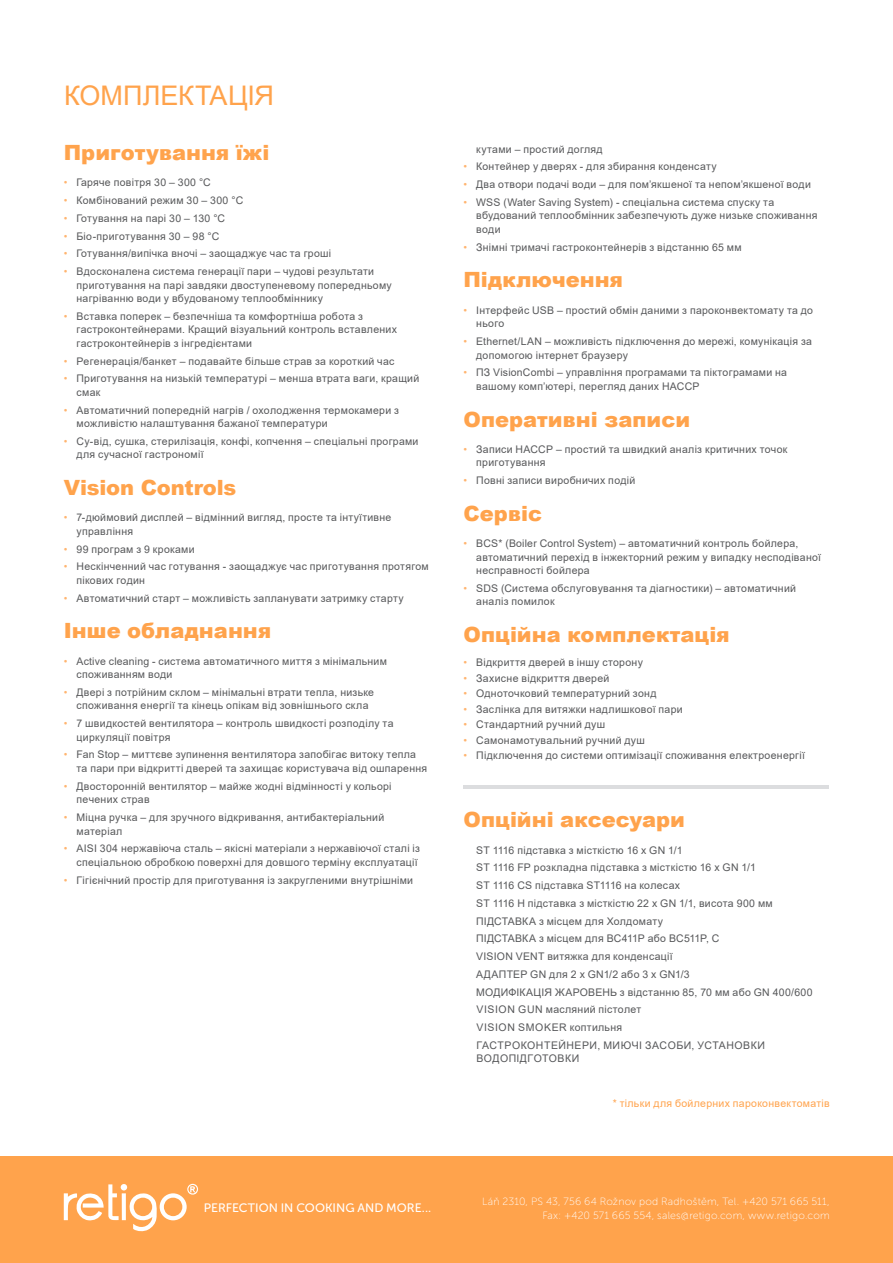
<style>
.page{position:relative;width:893px;height:1263px;background:#fff}
.page>*{position:absolute;margin:0;border:0;box-sizing:border-box;transform-origin:0 0}
.t1{font:27px "Arial";color:#ffa34c}
.t2{font:900 21px "Arial";color:#ffa34c}
.t3{font:12.15px "Museo Sans 500";color:#fff}
.Odrazky{font:10.5px/13.5px "Arial";letter-spacing:.03em;color:#57585a}
.t4{font:10.5px/13.5px "Museo Sans 100";letter-spacing:.015em;color:#fff;text-align:right}
.Odrazky-2{font:10.5px/13.5px "Arial";letter-spacing:.05em;color:#57585a}
.Text{font:10.5px "Arial";letter-spacing:.03em;color:#ffa34c}
.s1{color:#ffb570}
</style>
<div class="page">
<div style="left:0;top:1157px;width:893px;height:106px;background:#ffa34c"></div>
<svg style="left:64px;top:1184px;width:134px;height:48px"></svg>
<hr style="left:463px;top:786px;width:366px;height:3px;background:#dcdddf">
<h2 class="t1" style="left:64px;top:77px;width:211px">КОМПЛЕКТАЦІЯ</h2>
<h3 class="t2" style="left:64px;top:137px;width:207px">Приготування їжі</h3>
<p class="Odrazky" style="left:64px;top:176px;width:149px"><span class="s1">•</span> Гаряче повітря 30 – 300 °C</p>
<p class="Odrazky" style="left:64px;top:194px;width:181px"><span class="s1">•</span> Комбінований режим 30 – 300 °C</p>
<p class="Odrazky" style="left:64px;top:211px;width:163px"><span class="s1">•</span> Готування на парі 30 – 130 °C</p>
<p class="Odrazky" style="left:64px;top:229px;width:157px"><span class="s1">•</span> Біо-приготування 30 – 98 °C</p>
<p class="Odrazky" style="left:64px;top:247px;width:269px"><span class="s1">•</span> Готування/випічка вночі – заощаджує час та гроші</p>
<p class="Odrazky" style="left:77px;top:265px;width:317px;text-indent:-13px"><span class="s1">•</span> Вдосконалена система генерації пари – чудові результати приготування на парі завдяки двоступеневому попередньому нагріванню води у вбудованому теплообміннику</p>
<p class="Odrazky" style="left:77px;top:309px;width:322px;text-indent:-13px"><span class="s1">•</span> Вставка поперек – безпечніша та комфортніша робота з гастроконтейнерами. Кращий візуальний контроль вставлених гастроконтейнерів з інгредієнтами</p>
<p class="Odrazky" style="left:64px;top:354px;width:332px"><span class="s1">•</span> Регенерація/банкет – подавайте більше страв за короткий час</p>
<p class="Odrazky" style="left:77px;top:372px;width:344px;text-indent:-13px"><span class="s1">•</span> Приготування на низькій температурі – менша втрата ваги, кращий смак</p>
<p class="Odrazky" style="left:77px;top:403px;width:324px;text-indent:-13px"><span class="s1">•</span> Автоматичний попередній нагрів / охолодження термокамери з можливістю налаштування бажаної температури</p>
<p class="Odrazky" style="left:77px;top:434px;width:343px;text-indent:-13px"><span class="s1">•</span> Су-від, сушка, стерилізація, конфі, копчення – спеціальні програми для сучасної гастрономії</p>
<h3 class="t2" style="left:64px;top:472px;width:174px">Vision Controls</h3>
<p class="Odrazky" style="left:77px;top:511px;width:316px;text-indent:-13px"><span class="s1">•</span> 7-дюймовий дисплей – відмінний вигляд, просте та інтуїтивне управління</p>
<p class="Odrazky" style="left:64px;top:542px;width:132px"><span class="s1">•</span> 99 програм з 9 кроками</p>
<p class="Odrazky" style="left:77px;top:560px;width:354px;text-indent:-13px"><span class="s1">•</span> Нескінченний час готування - заощаджує час приготування протягом пікових годин</p>
<p class="Odrazky" style="left:64px;top:591px;width:341px"><span class="s1">•</span> Автоматичний старт – можливість запланувати затримку старту</p>
<h3 class="t2" style="left:64px;top:616px;width:209px">Інше обладнання</h3>
<p class="Odrazky" style="left:77px;top:654px;width:312px;text-indent:-13px"><span class="s1">•</span> Active cleaning - система автоматичного миття з мінімальним споживанням води</p>
<p class="Odrazky" style="left:77px;top:685px;width:299px;text-indent:-13px"><span class="s1">•</span> Двері з потрійним склом – мінімальні втрати тепла, низьке споживання енергії та кінець опікам від зовнішнього скла</p>
<p class="Odrazky" style="left:77px;top:717px;width:318px;text-indent:-13px"><span class="s1">•</span> 7 швидкостей вентилятора – контроль швидкості розподілу та циркуляції повітря</p>
<p class="Odrazky" style="left:77px;top:748px;width:352px;text-indent:-13px"><span class="s1">•</span> Fan Stop – миттєве зупинення вентилятора запобігає витоку тепла та пари при відкритті дверей та захищає користувача від ошпарення</p>
<p class="Odrazky" style="left:77px;top:779px;width:317px;text-indent:-13px"><span class="s1">•</span> Двосторонній вентилятор – майже жодні відмінності у кольорі печених страв</p>
<p class="Odrazky" style="left:77px;top:810px;width:309px;text-indent:-13px"><span class="s1">•</span> Міцна ручка – для зручного відкривання, антибактеріальний матеріал</p>
<p class="Odrazky" style="left:64px;top:842px;width:358px;text-align:right"><span class="s1">•</span> AISI 304 нержавіюча сталь – якісні матеріали з нержавіючої сталі із спеціальною обробкою поверхні для довшого терміну експлуатації</p>
<p class="Odrazky" style="left:64px;top:873px;width:351px"><span class="s1">•</span> Гігієнічний простір для приготування із закругленими внутрішніми</p>
<p class="Odrazky" style="left:476px;top:142px;width:128px">кутами – простий догляд</p>
<p class="Odrazky" style="left:463px;top:160px;width:255px"><span class="s1">•</span> Контейнер у дверях - для збирання конденсату</p>
<p class="Odrazky" style="left:463px;top:178px;width:349px"><span class="s1">•</span> Два отвори подачі води – для пом’якшеної та непом’якшеної води</p>
<p class="Odrazky" style="left:476px;top:195px;width:343px;text-indent:-13px"><span class="s1">•</span> WSS (Water Saving System) - спеціальна система спуску та вбудований теплообмінник забезпечують дуже низьке споживання води</p>
<p class="Odrazky" style="left:463px;top:240px;width:280px"><span class="s1">•</span> Знімні тримачі гастроконтейнерів з відстанню 65 мм</p>
<h3 class="t2" style="left:463px;top:265px;width:161px">Підключення</h3>
<p class="Odrazky" style="left:476px;top:303px;width:338px;text-indent:-13px"><span class="s1">•</span> Інтерфейс USB – простий обмін даними з пароконвектомату та до нього</p>
<p class="Odrazky" style="left:476px;top:334px;width:337px;text-indent:-13px"><span class="s1">•</span> Ethernet/LAN – можливість підключення до мережі, комунікація за допомогою інтернет браузеру</p>
<p class="Odrazky" style="left:476px;top:366px;width:312px;text-indent:-13px"><span class="s1">•</span> ПЗ VisionCombi – управління програмами та піктограмами на вашому комп’ютері, перегляд даних HACCP</p>
<h3 class="t2" style="left:463px;top:404px;width:228px">Оперативні записи</h3>
<p class="Odrazky" style="left:476px;top:442px;width:313px;text-indent:-13px"><span class="s1">•</span> Записи HACCP – простий та швидкий аналіз критичних точок приготування</p>
<p class="Odrazky" style="left:463px;top:473px;width:173px"><span class="s1">•</span> Повні записи виробничих подій</p>
<h3 class="t2" style="left:463px;top:498px;width:80px">Сервіс</h3>
<p class="Odrazky" style="left:476px;top:536px;width:346px;text-indent:-13px"><span class="s1">•</span> BCS* (Boiler Control System) – автоматичний контроль бойлера, автоматичний перехід в інжекторний режим у випадку несподіваної несправності бойлера</p>
<p class="Odrazky" style="left:476px;top:581px;width:321px;text-indent:-13px"><span class="s1">•</span> SDS (Система обслуговування та діагностики) – автоматичний аналіз помилок</p>
<h3 class="t2" style="left:463px;top:619px;width:268px">Опційна комплектація</h3>
<p class="Odrazky" style="left:463px;top:655px;width:181px"><span class="s1">•</span> Відкриття дверей в іншу сторону</p>
<p class="Odrazky" style="left:463px;top:671px;width:147px"><span class="s1">•</span> Захисне відкриття дверей</p>
<p class="Odrazky" style="left:463px;top:687px;width:195px"><span class="s1">•</span> Одноточковий температурний зонд</p>
<p class="Odrazky" style="left:463px;top:702px;width:221px"><span class="s1">•</span> Заслінка для витяжки надлишкової пари</p>
<p class="Odrazky" style="left:463px;top:718px;width:143px"><span class="s1">•</span> Стандартний ручний душ</p>
<p class="Odrazky" style="left:463px;top:733px;width:183px"><span class="s1">•</span> Самонамотувальний ручний душ</p>
<p class="Odrazky" style="left:463px;top:749px;width:343px"><span class="s1">•</span> Підключення до системи оптимізації споживання електроенергії</p>
<h3 class="t2" style="left:463px;top:805px;width:223px">Опційні аксесуари</h3>
<p class="Odrazky" style="left:476px;top:843px;width:208px">ST 1116 підставка з місткістю 16 x GN 1/1</p>
<p class="Odrazky" style="left:476px;top:861px;width:281px">ST 1116 FP розкладна підставка з місткістю 16 x GN 1/1</p>
<p class="Odrazky" style="left:476px;top:879px;width:205px">ST 1116 CS підставка ST1116 на колесах</p>
<p class="Odrazky" style="left:476px;top:896px;width:298px">ST 1116 H підставка з місткістю 22 x GN 1/1, висота 900 мм</p>
<p class="Odrazky" style="left:476px;top:914px;width:188px">ПІДСТАВКА з місцем для Холдомату</p>
<p class="Odrazky" style="left:476px;top:932px;width:245px">ПІДСТАВКА з місцем для BC411P або BC511P, C</p>
<p class="Odrazky" style="left:476px;top:950px;width:198px">VISION VENT витяжка для конденсації</p>
<p class="Odrazky" style="left:476px;top:967px;width:215px">АДАПТЕР GN для 2 x GN1/2 або 3 x GN1/3</p>
<p class="Odrazky" style="left:476px;top:985px;width:338px">МОДИФІКАЦІЯ ЖАРОВЕНЬ з відстанню 85, 70 мм або GN 400/600</p>
<p class="Odrazky" style="left:476px;top:1003px;width:166px">VISION GUN масляний пістолет</p>
<p class="Odrazky-2" style="left:476px;top:1021px;width:147px">VISION SMOKER коптильня</p>
<p class="Odrazky-2" style="left:476px;top:1038px;width:290px">ГАСТРОКОНТЕЙНЕРИ, МИЮЧІ ЗАСОБИ, УСТАНОВКИ<br>ВОДОПІДГОТОВКИ</p>
<p class="Text" style="left:613px;top:1096px;width:218px">* тільки для бойлерних пароконвектоматів</p>
<p class="t3" style="left:204px;top:1201px;width:229px">PERFECTION IN COOKING AND MORE...</p>
<p class="t4" style="left:482px;top:1195px;width:349px">Láň 2310, PS 43, 756 64 Rožnov pod Radhoštěm, Tel. +420 571 665 511,<br>Fax: +420 571 665 554, sales@retigo.com, www.retigo.com</p>
</div>
